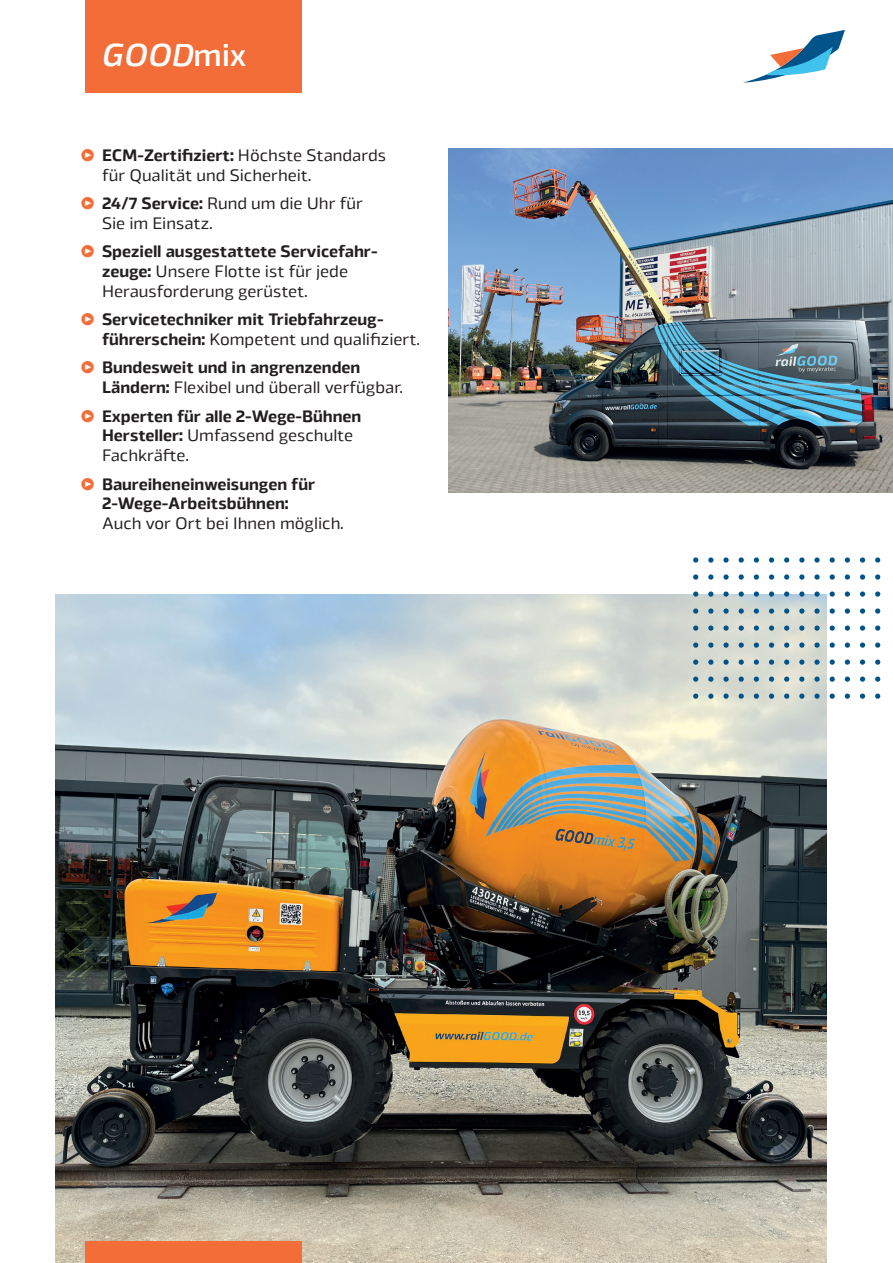
<style>
.page{position:relative;width:893px;height:1263px;background:#fff}
.page>*{position:absolute;margin:0;border:0;box-sizing:border-box;transform-origin:0 0}
.t1{font:italic 500 31.5px "Byker";color:#fff}
.t2{font:700 16.5px/19.8px "Byker";color:#231f20}
.t3{font:16.5px/19.8px "Byker";color:#231f20}
.s1{font-style:normal}
.s2{font-family:"Meta OT Norm";color:#f26d37}
.s3{font-weight:700}
.s4{font-family:"Meta OT Norm";font-weight:400;color:#f26d37}
.s5{font-weight:400}
</style>
<div class="page">
<img style="left:55px;top:594px;width:772px;height:669px">
<svg style="left:743px;top:30px;width:102px;height:53px"></svg>
<div style="left:85px;top:0;width:217px;height:93px;background:#f26d37"></div>
<div style="left:85px;top:1242px;width:217px;height:21px;background:#f26d37"></div>
<svg style="left:693px;top:557px;width:5px;height:6px"></svg>
<svg style="left:693px;top:574px;width:5px;height:6px"></svg>
<svg style="left:693px;top:591px;width:5px;height:6px"></svg>
<svg style="left:693px;top:608px;width:5px;height:6px"></svg>
<svg style="left:693px;top:625px;width:5px;height:6px"></svg>
<svg style="left:693px;top:642px;width:5px;height:6px"></svg>
<svg style="left:693px;top:659px;width:5px;height:6px"></svg>
<svg style="left:693px;top:676px;width:5px;height:6px"></svg>
<svg style="left:693px;top:693px;width:5px;height:6px"></svg>
<svg style="left:708px;top:557px;width:5px;height:6px"></svg>
<svg style="left:708px;top:574px;width:5px;height:6px"></svg>
<svg style="left:708px;top:591px;width:5px;height:6px"></svg>
<svg style="left:708px;top:608px;width:5px;height:6px"></svg>
<svg style="left:708px;top:625px;width:5px;height:6px"></svg>
<svg style="left:708px;top:642px;width:5px;height:6px"></svg>
<svg style="left:708px;top:659px;width:5px;height:6px"></svg>
<svg style="left:708px;top:676px;width:5px;height:6px"></svg>
<svg style="left:708px;top:693px;width:5px;height:6px"></svg>
<svg style="left:723px;top:557px;width:6px;height:6px"></svg>
<svg style="left:723px;top:574px;width:6px;height:6px"></svg>
<svg style="left:723px;top:591px;width:6px;height:6px"></svg>
<svg style="left:723px;top:608px;width:6px;height:6px"></svg>
<svg style="left:723px;top:625px;width:6px;height:6px"></svg>
<svg style="left:723px;top:642px;width:6px;height:6px"></svg>
<svg style="left:723px;top:659px;width:6px;height:6px"></svg>
<svg style="left:723px;top:676px;width:6px;height:6px"></svg>
<svg style="left:723px;top:693px;width:6px;height:6px"></svg>
<svg style="left:739px;top:557px;width:5px;height:6px"></svg>
<svg style="left:739px;top:574px;width:5px;height:6px"></svg>
<svg style="left:739px;top:591px;width:5px;height:6px"></svg>
<svg style="left:739px;top:608px;width:5px;height:6px"></svg>
<svg style="left:739px;top:625px;width:5px;height:6px"></svg>
<svg style="left:739px;top:642px;width:5px;height:6px"></svg>
<svg style="left:739px;top:659px;width:5px;height:6px"></svg>
<svg style="left:739px;top:676px;width:5px;height:6px"></svg>
<svg style="left:739px;top:693px;width:5px;height:6px"></svg>
<svg style="left:754px;top:557px;width:5px;height:6px"></svg>
<svg style="left:754px;top:574px;width:5px;height:6px"></svg>
<svg style="left:754px;top:591px;width:5px;height:6px"></svg>
<svg style="left:754px;top:608px;width:5px;height:6px"></svg>
<svg style="left:754px;top:625px;width:5px;height:6px"></svg>
<svg style="left:754px;top:642px;width:5px;height:6px"></svg>
<svg style="left:754px;top:659px;width:5px;height:6px"></svg>
<svg style="left:754px;top:676px;width:5px;height:6px"></svg>
<svg style="left:754px;top:693px;width:5px;height:6px"></svg>
<svg style="left:769px;top:557px;width:5px;height:6px"></svg>
<svg style="left:769px;top:574px;width:5px;height:6px"></svg>
<svg style="left:769px;top:591px;width:5px;height:6px"></svg>
<svg style="left:769px;top:608px;width:5px;height:6px"></svg>
<svg style="left:769px;top:625px;width:5px;height:6px"></svg>
<svg style="left:769px;top:642px;width:5px;height:6px"></svg>
<svg style="left:769px;top:659px;width:5px;height:6px"></svg>
<svg style="left:769px;top:676px;width:5px;height:6px"></svg>
<svg style="left:769px;top:693px;width:5px;height:6px"></svg>
<svg style="left:784px;top:557px;width:5px;height:6px"></svg>
<svg style="left:784px;top:574px;width:5px;height:6px"></svg>
<svg style="left:784px;top:591px;width:5px;height:6px"></svg>
<svg style="left:784px;top:608px;width:5px;height:6px"></svg>
<svg style="left:784px;top:625px;width:5px;height:6px"></svg>
<svg style="left:784px;top:642px;width:5px;height:6px"></svg>
<svg style="left:784px;top:659px;width:5px;height:6px"></svg>
<svg style="left:784px;top:676px;width:5px;height:6px"></svg>
<svg style="left:784px;top:693px;width:5px;height:6px"></svg>
<svg style="left:799px;top:557px;width:5px;height:6px"></svg>
<svg style="left:799px;top:574px;width:5px;height:6px"></svg>
<svg style="left:799px;top:591px;width:5px;height:6px"></svg>
<svg style="left:799px;top:608px;width:5px;height:6px"></svg>
<svg style="left:799px;top:625px;width:5px;height:6px"></svg>
<svg style="left:799px;top:642px;width:5px;height:6px"></svg>
<svg style="left:799px;top:659px;width:5px;height:6px"></svg>
<svg style="left:799px;top:676px;width:5px;height:6px"></svg>
<svg style="left:799px;top:693px;width:5px;height:6px"></svg>
<svg style="left:814px;top:557px;width:6px;height:6px"></svg>
<svg style="left:814px;top:574px;width:6px;height:6px"></svg>
<svg style="left:814px;top:591px;width:6px;height:6px"></svg>
<svg style="left:814px;top:608px;width:6px;height:6px"></svg>
<svg style="left:814px;top:625px;width:6px;height:6px"></svg>
<svg style="left:814px;top:642px;width:6px;height:6px"></svg>
<svg style="left:814px;top:659px;width:6px;height:6px"></svg>
<svg style="left:814px;top:676px;width:6px;height:6px"></svg>
<svg style="left:814px;top:693px;width:6px;height:6px"></svg>
<svg style="left:830px;top:557px;width:5px;height:6px"></svg>
<svg style="left:830px;top:574px;width:5px;height:6px"></svg>
<svg style="left:830px;top:591px;width:5px;height:6px"></svg>
<svg style="left:830px;top:608px;width:5px;height:6px"></svg>
<svg style="left:830px;top:625px;width:5px;height:6px"></svg>
<svg style="left:830px;top:642px;width:5px;height:6px"></svg>
<svg style="left:830px;top:659px;width:5px;height:6px"></svg>
<svg style="left:830px;top:676px;width:5px;height:6px"></svg>
<svg style="left:830px;top:693px;width:5px;height:6px"></svg>
<svg style="left:845px;top:557px;width:5px;height:6px"></svg>
<svg style="left:845px;top:574px;width:5px;height:6px"></svg>
<svg style="left:845px;top:591px;width:5px;height:6px"></svg>
<svg style="left:845px;top:608px;width:5px;height:6px"></svg>
<svg style="left:845px;top:625px;width:5px;height:6px"></svg>
<svg style="left:845px;top:642px;width:5px;height:6px"></svg>
<svg style="left:845px;top:659px;width:5px;height:6px"></svg>
<svg style="left:845px;top:676px;width:5px;height:6px"></svg>
<svg style="left:845px;top:693px;width:5px;height:6px"></svg>
<svg style="left:860px;top:557px;width:5px;height:6px"></svg>
<svg style="left:860px;top:574px;width:5px;height:6px"></svg>
<svg style="left:860px;top:591px;width:5px;height:6px"></svg>
<svg style="left:860px;top:608px;width:5px;height:6px"></svg>
<svg style="left:860px;top:625px;width:5px;height:6px"></svg>
<svg style="left:860px;top:642px;width:5px;height:6px"></svg>
<svg style="left:860px;top:659px;width:5px;height:6px"></svg>
<svg style="left:860px;top:676px;width:5px;height:6px"></svg>
<svg style="left:860px;top:693px;width:5px;height:6px"></svg>
<svg style="left:875px;top:557px;width:5px;height:6px"></svg>
<svg style="left:875px;top:574px;width:5px;height:6px"></svg>
<svg style="left:875px;top:591px;width:5px;height:6px"></svg>
<svg style="left:875px;top:608px;width:5px;height:6px"></svg>
<svg style="left:875px;top:625px;width:5px;height:6px"></svg>
<svg style="left:875px;top:642px;width:5px;height:6px"></svg>
<svg style="left:875px;top:659px;width:5px;height:6px"></svg>
<svg style="left:875px;top:676px;width:5px;height:6px"></svg>
<svg style="left:875px;top:693px;width:5px;height:6px"></svg>
<img style="left:449px;top:149px;width:444px;height:343px">
<h1 class="t1" style="left:100px;top:30px;width:148px">GOOD<span class="s1">mix</span></h1>
<p class="t3" style="left:102px;top:145px;width:286px;text-indent:-21px"><span class="s2">•</span> <span class="s3">ECM-Zertifiziert:</span> Höchste Standards für Qualität und Sicherheit.</p>
<p class="t3" style="left:102px;top:193px;width:262px;text-indent:-21px"><span class="s2">•</span> <span class="s3">24/7 Service:</span> Rund um die Uhr für<br>Sie im Einsatz.</p>
<p class="t3" style="left:102px;top:241px;width:277px;text-indent:-21px"><span class="s2">•</span> <span class="s3">Speziell ausgestattete Servicefahr&shy;zeuge:</span> Unsere Flotte ist für jede<br>Herausforderung gerüstet.</p>
<p class="t2" style="left:102px;top:308px;width:319px;text-indent:-21px"><span class="s4">•</span> Servicetechniker mit Triebfahrzeug&shy;führerschein: <span class="s5">Kompetent und qualifiziert.</span></p>
<p class="t2" style="left:102px;top:356px;width:302px;text-indent:-21px"><span class="s4">•</span> Bundesweit und in angrenzenden<br>Ländern: <span class="s5">Flexibel und überall verfügbar.</span></p>
<p class="t2" style="left:102px;top:404px;width:261px;text-indent:-21px"><span class="s4">•</span> Experten für alle 2-Wege-Bühnen<br>Hersteller: <span class="s5">Umfassend geschulte<br>Fachkräfte.</span></p>
<p class="t2" style="left:81px;top:472px;width:236px;text-align:center"><span class="s4">•</span> Baureiheneinweisungen für<br>2-Wege-Arbeitsbühnen:</p>
<p class="t3" style="left:102px;top:512px;width:243px">Auch vor Ort bei Ihnen möglich.</p>
</div>
